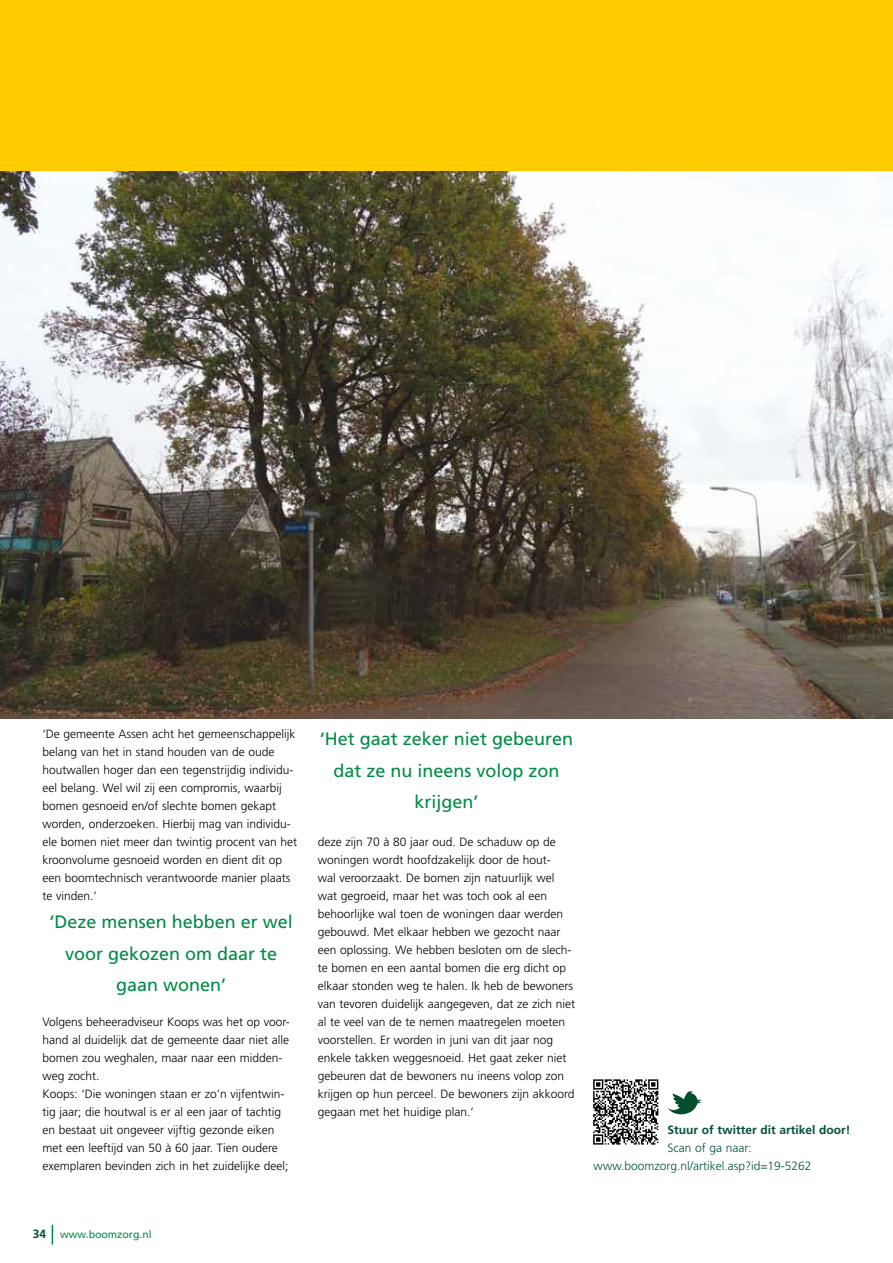
<style>
.page{position:relative;width:893px;height:1263px;background:#fff}
.page>*{position:absolute;margin:0;border:0;box-sizing:border-box;transform-origin:0 0}
.t1{font:18px/31.5px "Frutiger";color:#008b45;text-align:center}
.t2{font:300 12px/18px "Frutiger";color:#000}
.t3{font:300 12px/18px "Frutiger";color:#00523c}
.t4{font:700 12px "Frutiger";color:#00523c}
.t5{font:10.5px "Frutiger";color:#008b45}
.s1{font-weight:700;font-size:12px;color:#00523c}
</style>
<div class="page">
<svg style="left:52px;top:1225px;width:1px;height:19px"></svg>
<img style="left:0;top:171px;width:893px;height:548px">
<div style="left:0;top:0;width:893px;height:171px;background:#fecc00"></div>
<svg style="left:593px;top:1079px;width:65px;height:65px"></svg>
<svg style="left:667px;top:1091px;width:34px;height:23px"></svg>
<p class="t2" style="left:43px;top:725px;width:256px">‘De gemeente Assen acht het gemeenschappelijk belang van het in stand houden van de oude houtwallen hoger dan een tegenstrijdig individu&shy;eel belang. Wel wil zij een compromis, waarbij bomen gesnoeid en/of slechte bomen gekapt worden, onderzoeken. Hierbij mag van individu&shy;ele bomen niet meer dan twintig procent van het kroonvolume gesnoeid worden en dient dit op een boomtechnisch verantwoorde manier plaats te vinden.’</p>
<h1 class="t1" style="left:50px;top:906px;width:245px">‘Deze mensen hebben er wel voor gekozen om daar te gaan wonen’</h1>
<p class="t2" style="left:43px;top:1013px;width:249px">Volgens beheeradviseur Koops was het op voor&shy;hand al duidelijk dat de gemeente daar niet alle bomen zou weghalen, maar naar een midden&shy;weg zocht.<br>Koops: ‘Die woningen staan er zo’n vijfentwin&shy;tig jaar; die houtwal is er al een jaar of tachtig en bestaat uit ongeveer vijftig gezonde eiken met een leeftijd van 50 à 60 jaar. Tien oudere exemplaren bevinden zich in het zuidelijke deel;</p>
<h1 class="t1" style="left:320px;top:723px;width:255px">‘Het gaat zeker niet gebeuren dat ze nu ineens volop zon krijgen’</h1>
<p class="t2" style="left:318px;top:833px;width:259px">deze zijn 70 à 80 jaar oud. De schaduw op de woningen wordt hoofdzakelijk door de hout-<br>wal veroorzaakt. De bomen zijn natuurlijk wel wat gegroeid, maar het was toch ook al een behoorlijke wal toen de woningen daar werden gebouwd. Met elkaar hebben we gezocht naar een oplossing. We hebben besloten om de slech&shy;te bomen en een aantal bomen die erg dicht op elkaar stonden weg te halen. Ik heb de bewoners van tevoren duidelijk aangegeven, dat ze zich niet al te veel van de te nemen maatregelen moeten voorstellen. Er worden in juni van dit jaar nog enkele takken weggesnoeid. Het gaat zeker niet gebeuren dat de bewoners nu ineens volop zon krijgen op hun perceel. De bewoners zijn akkoord gegaan met het huidige plan.’</p>
<p class="t4" style="left:667px;top:1123px;width:185px">Stuur of twitter dit artikel door!</p>
<p class="t3" style="left:594px;top:1139px;width:219px;text-indent:74px">Scan of ga naar: www.boomzorg.nl/artikel.asp?id=19-5262</p>
<p class="t5" style="left:33px;top:1228px;width:120px"><span class="s1">34</span> www.boomzorg.nl</p>
</div>
